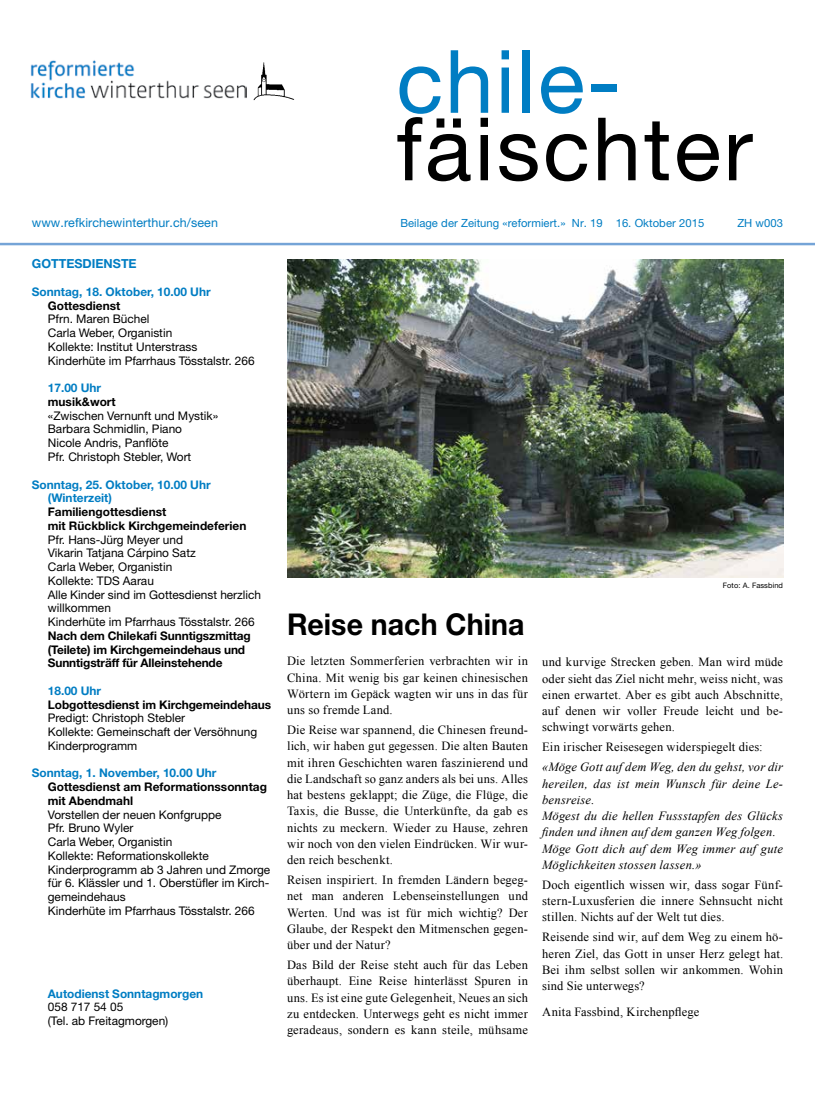
<style>
.page{position:relative;width:815px;height:1106px;background:#fff}
.page>*{position:absolute;margin:0;border:0;box-sizing:border-box;transform-origin:0 0}
.t1{font:87.5px "Helvetica Neue LT Pro";letter-spacing:.03em;color:#000}
.t2{font:87.5px "Helvetica Neue LT Pro";letter-spacing:.02em;color:#007dc3}
.t3{font:700 30px "Helvetica Neue LT Pro";letter-spacing:.005em;color:#000;scale:.95 1}
.t4{font:12.5px/16.2px "Times New Roman";letter-spacing:.015em;color:#000;text-align:justify}
.t5{font:italic 12.5px/16.2px "Times New Roman";letter-spacing:.015em;color:#000}
.t6{font:12.5px "Helvetica Neue LT Pro";letter-spacing:.005em;color:#007dc3}
.t7{font:700 12.5px "Helvetica Neue LT Pro";color:#007dc3}
.t8{font:11.88px/13.8px "Helvetica Neue LT Pro";color:#000}
.t9{font:700 11.88px/13.8px "Helvetica Neue LT Pro";letter-spacing:-.005em;color:#000}
.t10{font:700 11.88px/13.8px "Helvetica Neue LT Pro";color:#007dc3}
.t11{font:11.25px "Helvetica Neue LT Pro";letter-spacing:.005em;color:#007dc3}
.t12{font:7.5px "Helvetica Neue LT Pro";letter-spacing:.01em;color:#000}
</style>
<div class="page">
<hr style="left:0;top:243px;width:815px;height:2px;background:#75a4d7">
<img style="left:30px;top:60px;width:216px;height:38px">
<img style="left:253px;top:62px;width:42px;height:39px">
<img style="left:287px;top:259px;width:496px;height:319px">
<h1 class="t2" style="left:396px;top:28px;width:226px">chile-</h1>
<h1 class="t1" style="left:396px;top:95px;width:358px">fäischter</h1>
<p class="t6" style="left:32px;top:215px;width:188px">www.refkirchewinterthur.ch/seen</p>
<p class="t11" style="left:400px;top:216px;width:305px">Beilage der Zeitung «reformiert.» Nr. 19 16. Oktober 2015</p>
<p class="t11" style="left:737px;top:216px;width:47px">ZH w003</p>
<p class="t7" style="left:32px;top:256px;width:106px">GOTTESDIENSTE</p>
<p class="t10" style="left:32px;top:284px;width:180px">Sonntag, 18. Oktober, 10.00 Uhr</p>
<p class="t9" style="left:48px;top:298px;width:74px">Gottesdienst</p>
<p class="t8" style="left:48px;top:312px;width:208px">Pfrn. Maren Büchel<br>Carla Weber, Organistin<br>Kollekte: Institut Unterstrass<br>Kinderhüte im Pfarrhaus Tösstalstr. 266</p>
<p class="t10" style="left:48px;top:381px;width:55px">17.00 Uhr</p>
<p class="t9" style="left:48px;top:394px;width:69px">musik&amp;wort</p>
<p class="t8" style="left:48px;top:408px;width:172px">«Zwischen Vernunft und Mystik»<br>Barbara Schmidlin, Piano<br>Nicole Andris, Panflöte<br>Pfr. Christoph Stebler, Wort</p>
<p class="t10" style="left:48px;top:477px;width:164px;text-indent:-16px">Sonntag, 25. Oktober, 10.00 Uhr (Winterzeit)</p>
<p class="t9" style="left:48px;top:504px;width:200px">Familiengottesdienst<br>mit Rückblick Kirchgemeindeferien</p>
<p class="t8" style="left:48px;top:532px;width:215px">Pfr. Hans-Jürg Meyer und<br>Vikarin Tatjana Cárpino Satz<br>Carla Weber, Organistin<br>Kollekte: TDS Aarau<br>Alle Kinder sind im Gottesdienst herzlich willkommen<br>Kinderhüte im Pfarrhaus Tösstalstr. 266</p>
<p class="t9" style="left:48px;top:628px;width:205px">Nach dem Chilekafi Sunntigszmittag (Teilete) im Kirchgemeindehaus und<br>Sunntigsträff für Alleinstehende</p>
<p class="t10" style="left:48px;top:683px;width:55px">18.00 Uhr</p>
<p class="t9" style="left:48px;top:697px;width:225px">Lobgottesdienst im Kirchgemeindehaus</p>
<p class="t8" style="left:48px;top:711px;width:211px">Predigt: Christoph Stebler<br>Kollekte: Gemeinschaft der Versöhnung<br>Kinderprogramm</p>
<p class="t10" style="left:32px;top:766px;width:186px">Sonntag, 1. November, 10.00 Uhr</p>
<p class="t9" style="left:48px;top:779px;width:221px">Gottesdienst am Reformationssonntag mit Abendmahl</p>
<p class="t8" style="left:48px;top:807px;width:224px">Vorstellen der neuen Konfgruppe<br>Pfr. Bruno Wyler<br>Carla Weber, Organistin<br>Kollekte: Reformationskollekte<br>Kinderprogramm ab 3 Jahren und Zmorge für 6. Klässler und 1. Oberstüfler im Kirch&shy;gemeindehaus<br>Kinderhüte im Pfarrhaus Tösstalstr. 266</p>
<p class="t10" style="left:48px;top:986px;width:157px">Autodienst Sonntagmorgen</p>
<p class="t8" style="left:48px;top:999px;width:122px">058 717 54 05<br>(Tel. ab Freitagmorgen)</p>
<h2 class="t3" style="left:287px;top:605px;width:251px">Reise nach China</h2>
<p class="t4" style="left:287px;top:653px;width:242px">Die letzten Sommerferien verbrachten wir in China. Mit wenig bis gar keinen chinesischen Wörtern im Gepäck wagten wir uns in das für uns so fremde Land.</p>
<p class="t4" style="left:287px;top:721px;width:242px">Die Reise war spannend, die Chinesen freund&shy;lich, wir haben gut gegessen. Die alten Bauten mit ihren Geschichten waren faszinierend und die Landschaft so ganz anders als bei uns. Alles hat bestens geklappt; die Züge, die Flüge, die Taxis, die Busse, die Unterkünfte, da gab es nichts zu meckern. Wieder zu Hause, zehren wir noch von den vielen Eindrücken. Wir wur&shy;den reich beschenkt.</p>
<p class="t4" style="left:287px;top:871px;width:242px">Reisen inspiriert. In fremden Ländern begeg&shy;net man anderen Lebenseinstellungen und Werten. Und was ist für mich wichtig? Der Glaube, der Respekt den Mitmenschen gegen&shy;über und der Natur?</p>
<p class="t4" style="left:287px;top:956px;width:242px">Das Bild der Reise steht auch für das Leben überhaupt. Eine Reise hinterlässt Spuren in uns. Es ist eine gute Gelegenheit, Neues an sich zu entdecken. Unterwegs geht es nicht immer geradeaus, sondern es kann steile, mühsame</p>
<p class="t12" style="left:723px;top:581px;width:62px">Foto: A. Fassbind</p>
<p class="t4" style="left:542px;top:653px;width:242px">und kurvige Strecken geben. Man wird müde oder sieht das Ziel nicht mehr, weiss nicht, was einen erwartet. Aber es gibt auch Abschnitte, auf denen wir voller Freude leicht und be&shy;schwingt vorwärts gehen.</p>
<p class="t4" style="left:542px;top:738px;width:222px">Ein irischer Reisesegen widerspiegelt dies:</p>
<p class="t5" style="left:542px;top:758px;width:242px">«Möge Gott auf dem Weg, den du gehst, vor dir hereilen, das ist mein Wunsch für deine Le&shy;bensreise.<br>Mögest du die hellen Fussstapfen des Glücks finden und ihnen auf dem ganzen Weg folgen.<br>Möge Gott dich auf dem Weg immer auf gute Möglichkeiten stossen lassen.»</p>
<p class="t4" style="left:542px;top:876px;width:242px">Doch eigentlich wissen wir, dass sogar Fünf&shy;stern-Luxusferien die innere Sehnsucht nicht stillen. Nichts auf der Welt tut dies.</p>
<p class="t4" style="left:542px;top:928px;width:242px">Reisende sind wir, auf dem Weg zu einem hö&shy;heren Ziel, das Gott in unser Herz gelegt hat.<br>Bei ihm selbst sollen wir ankommen. Wohin sind Sie unterwegs?</p>
<p class="t4" style="left:542px;top:1003px;width:159px">Anita Fassbind, Kirchenpflege</p>
</div>
